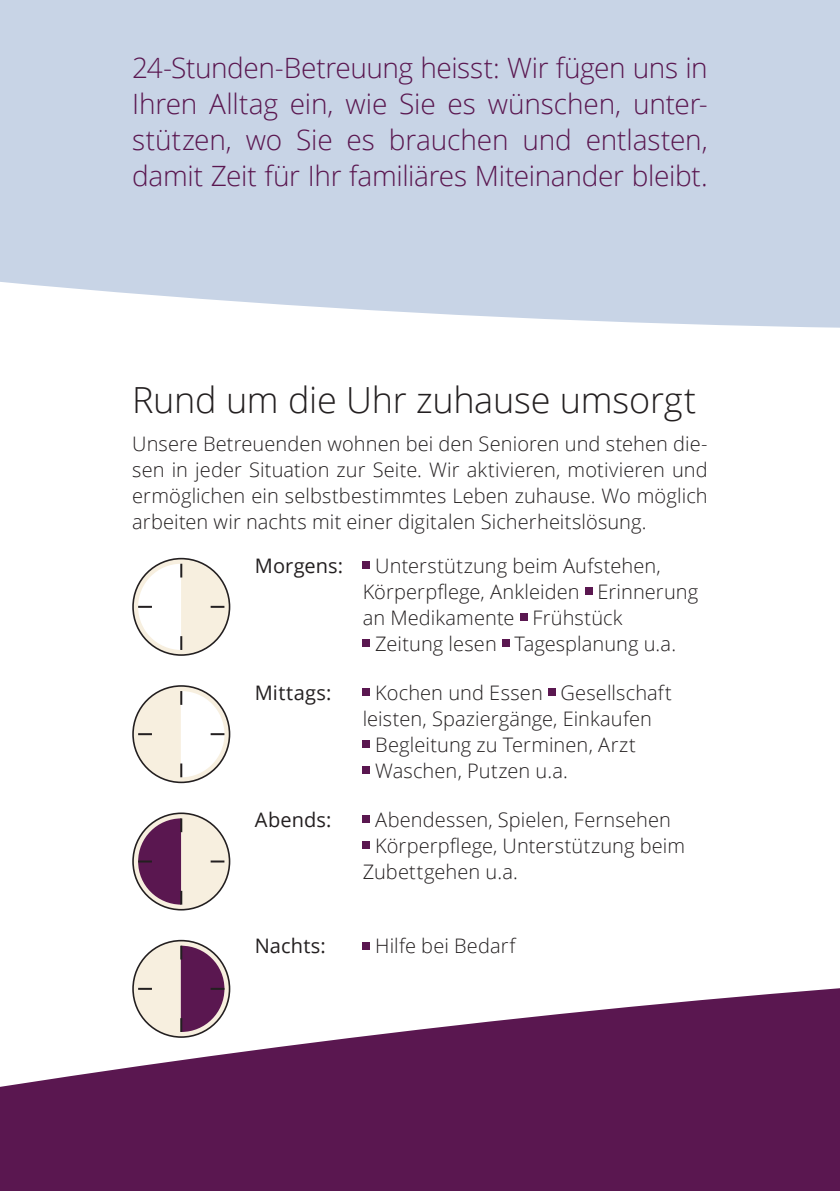
<style>
.page{position:relative;width:840px;height:1191px;background:#fff}
.page>*{position:absolute;margin:0;border:0;box-sizing:border-box;transform-origin:0 0}
.t1{font:300 36px "Open Sans";letter-spacing:-.01em;color:#231f20}
.t2{font:300 28px/36px "Open Sans";letter-spacing:-.015em;color:#5a1750;text-align:justify}
.t3{font:300 20px/26px "Open Sans";letter-spacing:.005em;color:#231f20;text-align:justify}
.t4{font:20px "Open Sans";letter-spacing:.005em;color:#231f20}
</style>
<div class="page">
<svg style="left:0;top:952px;width:839px;height:239px;fill:#5a1750"></svg>
<div style="left:0;top:0;width:839px;height:328px;background:#c8d4e6"></div>
<div style="left:362px;top:562px;width:8px;height:7px;background:#5a1750"></div>
<div style="left:584px;top:588px;width:8px;height:7px;background:#5a1750"></div>
<div style="left:519px;top:614px;width:8px;height:7px;background:#5a1750"></div>
<div style="left:362px;top:640px;width:8px;height:7px;background:#5a1750"></div>
<div style="left:501px;top:640px;width:8px;height:7px;background:#5a1750"></div>
<div style="left:362px;top:688px;width:8px;height:8px;background:#5a1750"></div>
<div style="left:547px;top:688px;width:8px;height:8px;background:#5a1750"></div>
<div style="left:362px;top:740px;width:8px;height:8px;background:#5a1750"></div>
<div style="left:362px;top:766px;width:8px;height:8px;background:#5a1750"></div>
<div style="left:362px;top:815px;width:8px;height:7px;background:#5a1750"></div>
<div style="left:362px;top:841px;width:8px;height:7px;background:#5a1750"></div>
<div style="left:362px;top:942px;width:8px;height:7px;background:#5a1750"></div>
<div style="left:133px;top:558px;width:96px;height:97px;background:#f7efdf;border-radius:50%"></div>
<div style="left:132px;top:558px;width:98px;height:98px;border:2px solid #231f20;border-radius:50%"></div>
<svg style="left:138px;top:564px;width:44px;height:86px"></svg>
<svg style="left:210px;top:606px;width:14px;height:2px"></svg>
<div style="left:133px;top:813px;width:96px;height:96px;background:#f7efdf;border-radius:50%"></div>
<div style="left:132px;top:812px;width:98px;height:98px;border:2px solid #231f20;border-radius:50%"></div>
<svg style="left:138px;top:818px;width:44px;height:86px"></svg>
<svg style="left:210px;top:860px;width:14px;height:2px"></svg>
<div style="left:133px;top:686px;width:96px;height:96px;background:#f7efdf;border-radius:50%"></div>
<div style="left:132px;top:685px;width:98px;height:98px;border:2px solid #231f20;border-radius:50%"></div>
<svg style="left:138px;top:733px;width:14px;height:2px"></svg>
<svg style="left:180px;top:691px;width:44px;height:86px"></svg>
<div style="left:133px;top:940px;width:96px;height:97px;background:#f7efdf;border-radius:50%"></div>
<div style="left:132px;top:939px;width:98px;height:98px;border:2px solid #231f20;border-radius:50%"></div>
<svg style="left:138px;top:987px;width:14px;height:2px"></svg>
<svg style="left:180px;top:945px;width:44px;height:87px"></svg>
<h2 class="t2" style="left:132px;top:49px;width:576px">24-Stunden-Betreuung heisst: Wir fügen uns in Ihren Alltag ein, wie Sie es wünschen, unter&shy;stützen, wo Sie es brauchen und entlasten, damit Zeit für Ihr familiäres Miteinander bleibt.</h2>
<h1 class="t1" style="left:132px;top:375px;width:565px">Rund um die Uhr zuhause umsorgt</h1>
<p class="t3" style="left:132px;top:430px;width:576px">Unsere Betreuenden wohnen bei den Senioren und stehen die&shy;sen in jeder Situation zur Seite. Wir aktivieren, motivieren und ermöglichen ein selbstbestimmtes Leben zuhause. Wo möglich arbeiten wir nachts mit einer digitalen Sicherheitslösung.</p>
<p class="t4" style="left:255px;top:552px;width:90px">Morgens:</p>
<p class="t3" style="left:362px;top:552px;width:337px;text-align:left;text-indent:13px">Unterstützung beim Aufstehen,<br>Körperpflege, Ankleiden Erinnerung an Medikamente Frühstück</p>
<p class="t3" style="left:375px;top:630px;width:302px">Zeitung lesen Tagesplanung u.a.</p>
<p class="t4" style="left:255px;top:679px;width:78px">Mittags:</p>
<p class="t3" style="left:375px;top:679px;width:298px">Kochen und Essen Gesellschaft</p>
<p class="t3" style="left:362px;top:705px;width:290px">leisten, Spaziergänge, Einkaufen</p>
<p class="t3" style="left:375px;top:731px;width:262px">Begleitung zu Terminen, Arzt</p>
<p class="t3" style="left:375px;top:757px;width:194px">Waschen, Putzen u.a.</p>
<p class="t4" style="left:255px;top:805px;width:78px">Abends:</p>
<p class="t3" style="left:375px;top:805px;width:297px">Abendessen, Spielen, Fernsehen</p>
<p class="t3" style="left:375px;top:831px;width:311px">Körperpflege, Unterstützung beim</p>
<p class="t3" style="left:362px;top:857px;width:157px">Zubettgehen u.a.</p>
<p class="t4" style="left:255px;top:932px;width:72px">Nachts:</p>
<p class="t3" style="left:375px;top:932px;width:142px">Hilfe bei Bedarf</p>
</div>
